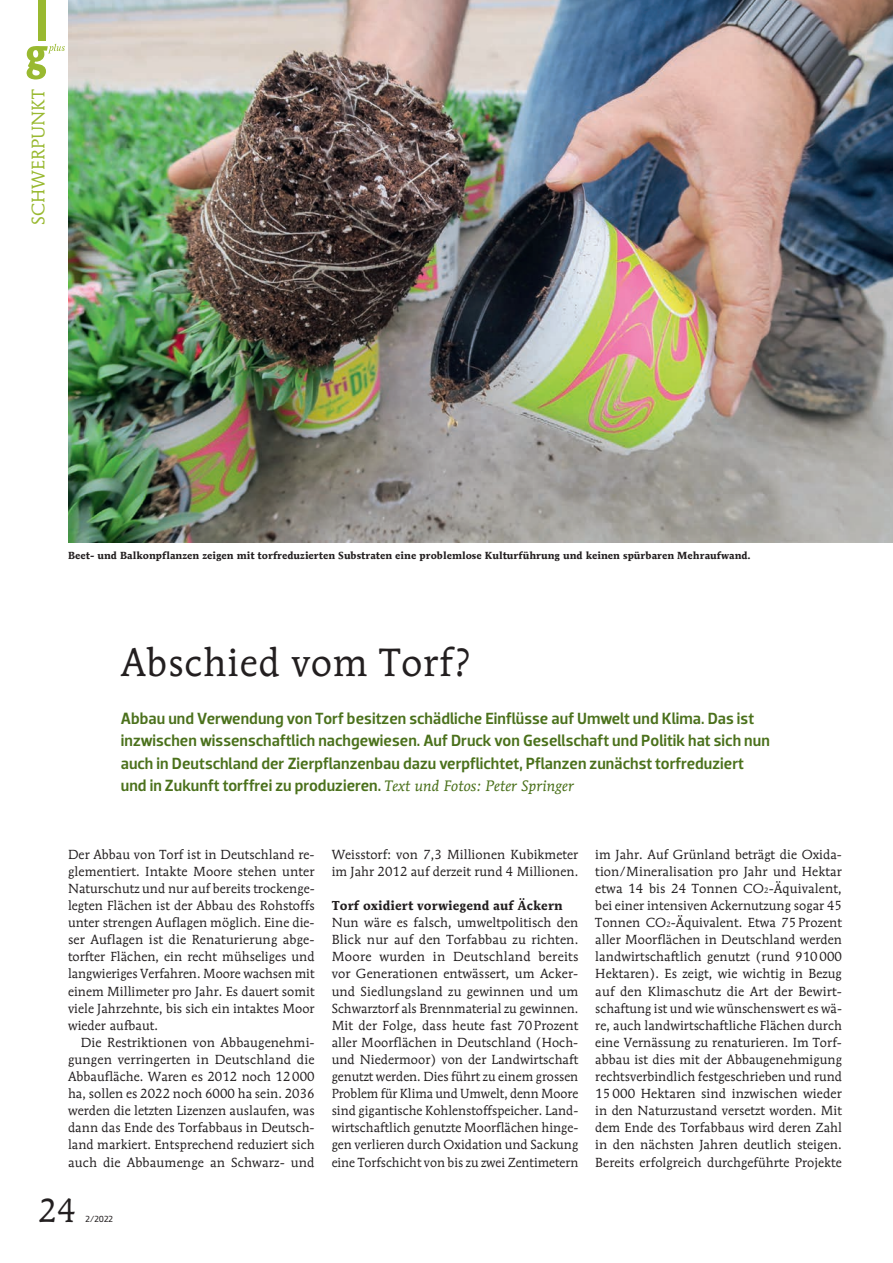
<style>
.page{position:relative;width:893px;height:1263px;background:#fff}
.page>*{position:absolute;margin:0;border:0;box-sizing:border-box;transform-origin:0 0}
.t1{font:39px "Mendoza Roman";letter-spacing:.02em;color:#231f20}
.t2{font:33px "Mendoza Roman";color:#231f20}
.t3{font:18px "Mendoza Roman";letter-spacing:.005em;color:#99b930}
.t4{font:500 16.5px/22.5px "Dobra";letter-spacing:.005em;color:#4b711c}
.t5{font:13.05px/17.1px "Mendoza Roman";letter-spacing:.005em;color:#231f20;text-align:justify}
.t6{font:700 12.9px "Mendoza Roman";letter-spacing:.005em;color:#231f20}
.t7{font:700 10.2px "Mendoza Roman";letter-spacing:.005em;color:#231f20}
.t8{font:9px "Dobra";color:#231f20}
.s1{font-family:"Mendoza Roman";font-weight:400;font-style:italic;font-size:15px}
.s2{font-size:7.65px}
</style>
<div class="page">
<div style="left:38px;top:0;width:8px;height:40px;background:#99b930"></div>
<svg style="left:27px;top:44px;width:38px;height:36px"></svg>
<img style="left:68px;top:0;width:825px;height:542px">
<h3 class="t3" style="left:27px;top:225px;width:137px;rotate:-90deg">SCHWERPUNKT</h3>
<p class="t7" style="left:68px;top:549px;width:684px">Beet- und Balkonpflanzen zeigen mit torfreduzierten Substraten eine problemlose Kulturführung und keinen spürbaren Mehraufwand.</p>
<h1 class="t1" style="left:121px;top:639px;width:351px">Abschied vom Torf?</h1>
<p class="t4" style="left:121px;top:707px;width:651px">Abbau und Verwendung von Torf besitzen schädliche Einflüsse auf Umwelt und Klima. Das ist inzwischen wissenschaftlich nachgewiesen. Auf Druck von Gesellschaft und Politik hat sich nun auch in Deutschland der Zierpflanzenbau dazu verpflichtet, Pflanzen zunächst torfreduziert und in Zukunft torffrei zu produzieren. <span class="s1">Text und Fotos: Peter Springer</span></p>
<p class="t5" style="left:68px;top:845px;width:248px">Der Abbau von Torf ist in Deutschland re&shy;glementiert. Intakte Moore stehen unter Naturschutz und nur auf bereits trockenge&shy;legten Flächen ist der Abbau des Rohstoffs unter strengen Auflagen möglich. Eine die&shy;ser Auflagen ist die Renaturierung abge&shy;torfter Flächen, ein recht mühseliges und langwieriges Verfahren. Moore wachsen mit einem Millimeter pro Jahr. Es dauert somit viele Jahrzehnte, bis sich ein intaktes Moor wieder aufbaut.</p>
<p class="t5" style="left:68px;top:1034px;width:248px;text-indent:13px">Die Restriktionen von Abbaugenehmi&shy;gungen verringerten in Deutschland die Abbaufläche. Waren es 2012 noch 12000 ha, sollen es 2022 noch 6000 ha sein. 2036 werden die letzten Lizenzen auslaufen, was dann das Ende des Torfabbaus in Deutsch&shy;land markiert. Entsprechend reduziert sich auch die Abbaumenge an Schwarz- und</p>
<p class="t5" style="left:332px;top:845px;width:248px">Weisstorf: von 7,3 Millionen Kubikmeter im Jahr 2012 auf derzeit rund 4 Millionen.</p>
<p class="t6" style="left:332px;top:897px;width:233px">Torf oxidiert vorwiegend auf Äckern</p>
<p class="t5" style="left:332px;top:914px;width:248px">Nun wäre es falsch, umweltpolitisch den Blick nur auf den Torfabbau zu richten.<br>Moore wurden in Deutschland bereits vor Generationen entwässert, um Acker&shy;und Siedlungsland zu gewinnen und um Schwarztorf als Brennmaterial zu gewinnen.<br>Mit der Folge, dass heute fast 70Prozent aller Moorflächen in Deutschland (Hoch&shy;und Niedermoor) von der Landwirtschaft genutzt werden. Dies führt zu einem grossen Problem für Klima und Umwelt, denn Moore sind gigantische Kohlenstoffspeicher. Land&shy;wirtschaftlich genutzte Moorflächen hinge&shy;gen verlieren durch Oxidation und Sackung eine Torfschicht von bis zu zwei Zentimetern</p>
<p class="t5" style="left:595px;top:845px;width:248px">im Jahr. Auf Grünland beträgt die Oxida&shy;tion/Mineralisation pro Jahr und Hektar etwa 14 bis 24 Tonnen CO<span class="s2">2</span>-Äquivalent, bei einer intensiven Ackernutzung sogar 45<br>Tonnen CO<span class="s2">2</span>-Äquivalent. Etwa 75Prozent aller Moorflächen in Deutschland werden landwirtschaftlich genutzt (rund 910000<br>Hektaren). Es zeigt, wie wichtig in Bezug auf den Klimaschutz die Art der Bewirt&shy;schaftung ist und wie wünschenswert es wä&shy;re, auch landwirtschaftliche Flächen durch eine Vernässung zu renaturieren. Im Torf&shy;abbau ist dies mit der Abbaugenehmigung rechtsverbindlich festgeschrieben und rund 15 000 Hektaren sind inzwischen wieder in den Naturzustand versetzt worden. Mit dem Ende des Torfabbaus wird deren Zahl in den nächsten Jahren deutlich steigen.<br>Bereits erfolgreich durchgeführte Projekte</p>
<h2 class="t2" style="left:38px;top:1190px;width:39px">24</h2>
<p class="t8" style="left:86px;top:1213px;width:29px">2/2022</p>
</div>
